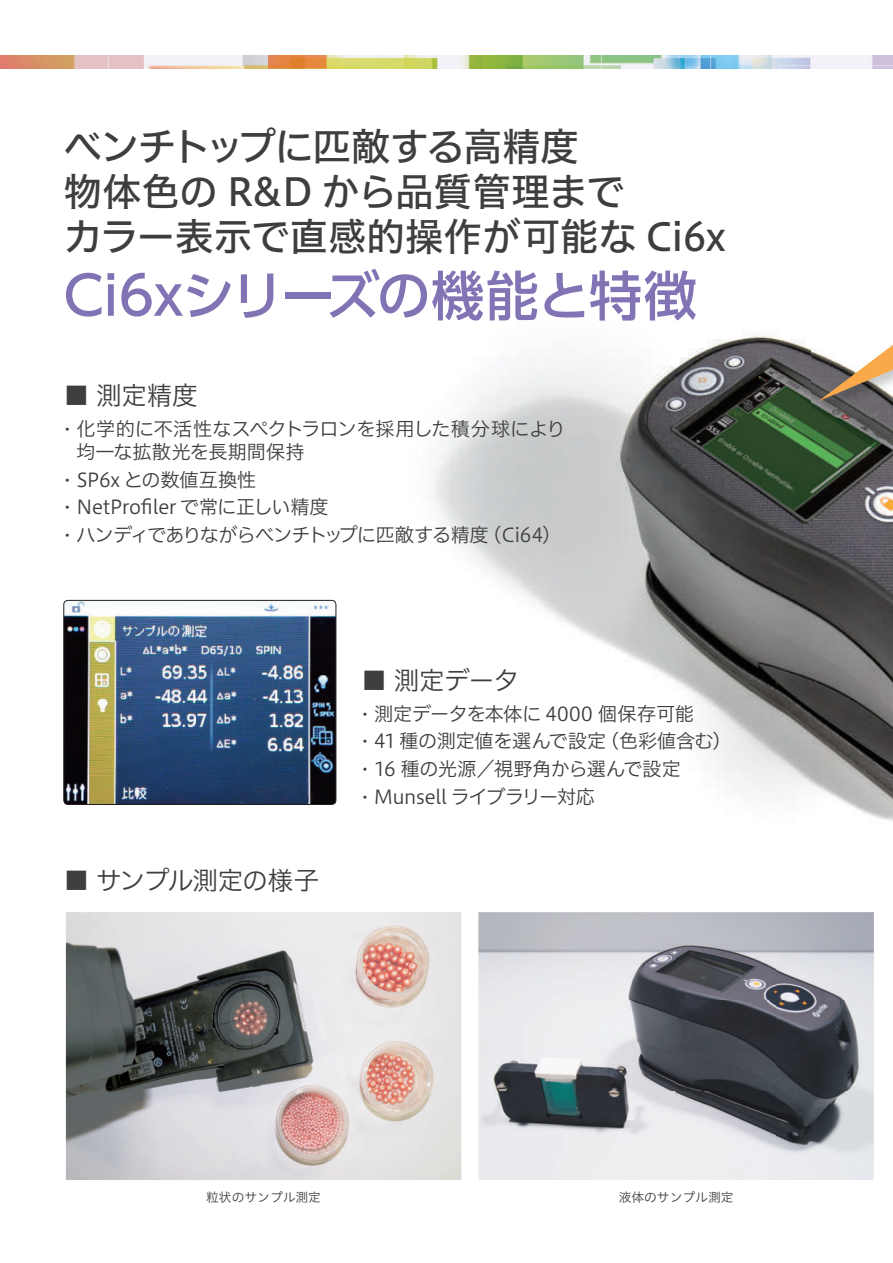
<style>
.page{position:relative;width:893px;height:1263px;background:#fff}
.page>*{position:absolute;margin:0;border:0;box-sizing:border-box;transform-origin:0 0}
.t1{font:500 53.1px "UD Shin Go Pro";letter-spacing:-.025em;color:#8273b4}
.t2{font:38.25px/44.7px "Hiragino UD Sans F Std W5";letter-spacing:-.005em;color:#3e3e3f}
.t3{font:25.5px "Hiragino UD Sans F Std W3";letter-spacing:-.01em;color:#3e3e3f}
.t4{font:25.5px "Hiragino UD Sans F Std W3";letter-spacing:-.035em;color:#3e3e3f}
.t5{font:19.2px/23.4px "Hiragino UD Sans F Std W3";letter-spacing:-.02em;color:#3e3e3f}
.t6{font:19.2px "Hiragino UD Sans F Std W3";letter-spacing:-.04em;color:#3e3e3f}
.t7{font:12.75px "Hiragino UD Sans Std W3";color:#3e3e3f}
</style>
<div class="page">
<img style="left:0;top:55px;width:893px;height:13px">
<img style="left:433px;top:332px;width:460px;height:489px">
<img style="left:67px;top:913px;width:394px;height:266px">
<div style="left:62px;top:908px;width:404px;height:276px;border:4px solid #fff"></div>
<img style="left:64px;top:600px;width:272px;height:204px">
<div style="left:64px;top:600px;width:272px;height:205px;border:1px solid #231f20;border-radius:4px"></div>
<img style="left:479px;top:913px;width:394px;height:266px">
<div style="left:474px;top:908px;width:404px;height:276px;border:4px solid #fff"></div>
<img style="left:812px;top:332px;width:81px;height:86px">
<svg style="left:819px;top:332px;width:74px;height:69px"></svg>
<h2 class="t2" style="left:64px;top:122px;width:664px">ベンチトップに匹敵する高精度<br>物体色の R&amp;D から品質管理まで<br>カラー表示で直感的操作が可能な Ci6x</h2>
<h1 class="t1" style="left:64px;top:252px;width:635px">Ci6xシリーズの機能と特徴</h1>
<h3 class="t3" style="left:64px;top:376px;width:135px">■ 測定精度</h3>
<p class="t5" style="left:76px;top:416px;width:491px;text-indent:-13px">• 化学的に不活性なスペクトラロンを採用した積分球により均一な拡散光を長期間保持</p>
<p class="t5" style="left:64px;top:467px;width:194px">• SP6x との数値互換性</p>
<p class="t5" style="left:64px;top:494px;width:266px">• NetProfiler で常に正しい精度</p>
<p class="t6" style="left:64px;top:520px;width:499px">• ハンディでありながらベンチトップに匹敵する精度（Ci64）</p>
<h3 class="t4" style="left:64px;top:861px;width:257px">■ サンプル測定の様子</h3>
<h3 class="t3" style="left:361px;top:661px;width:159px">■ 測定データ</h3>
<p class="t5" style="left:361px;top:701px;width:334px">• 測定データを本体に 4000 個保存可能</p>
<p class="t5" style="left:361px;top:728px;width:372px">• 41 種の測定値を選んで設定（色彩値含む）</p>
<p class="t5" style="left:361px;top:756px;width:321px">• 16 種の光源／視野角から選んで設定</p>
<p class="t5" style="left:361px;top:783px;width:235px">• Munsell ライブラリー対応</p>
<p class="t7" style="left:206px;top:1187px;width:116px">粒状のサンプル測定</p>
<p class="t7" style="left:619px;top:1187px;width:116px">液体のサンプル測定</p>
</div>
